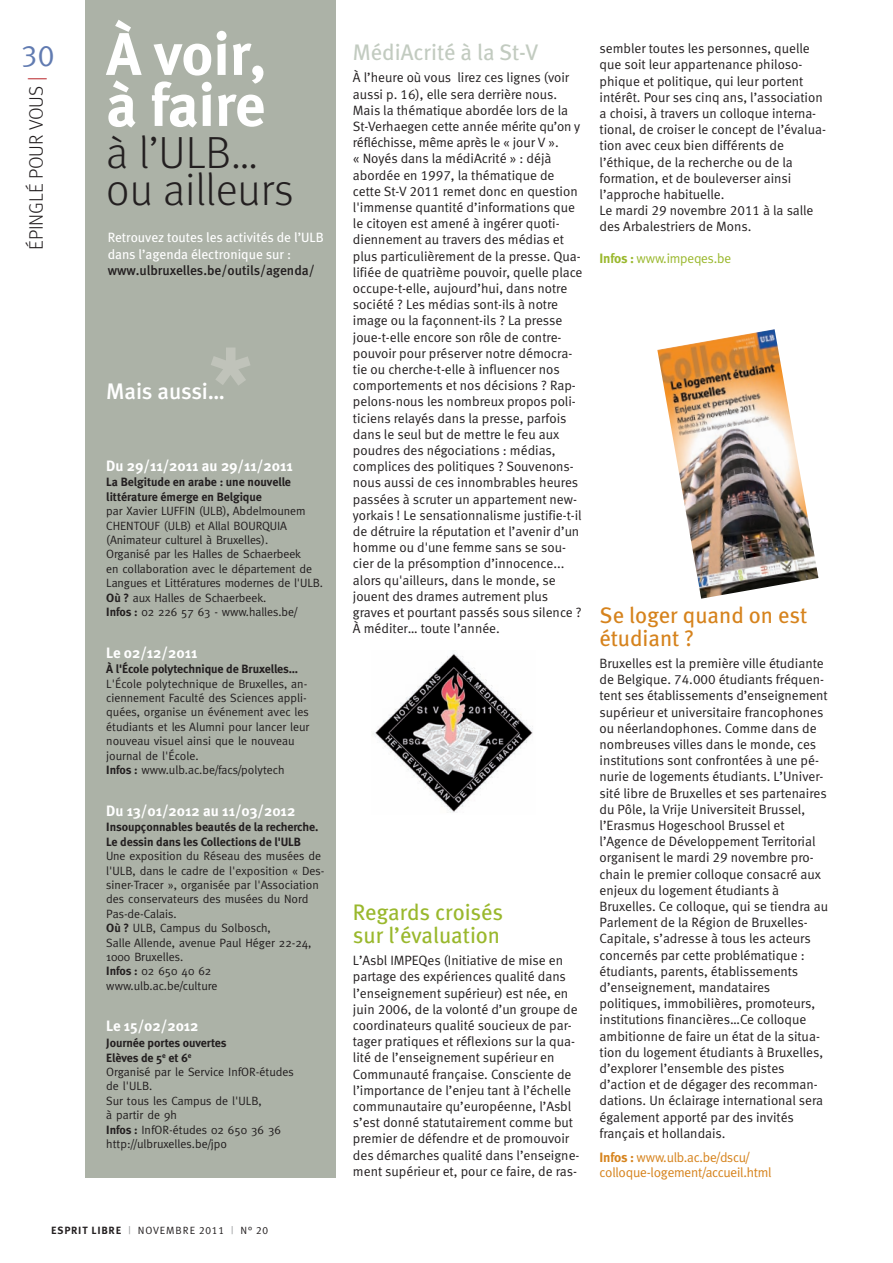
<style>
.page{position:relative;width:893px;height:1263px;background:#fff}
.page>*{position:absolute;margin:0;border:0;box-sizing:border-box;transform-origin:0 0}
.t1{font:700 60px/51px "Meta";color:#fff}
.t2{font:300 45px/37.5px "Meta";color:#231f20}
.t3{font:30px "Meta Caps";color:#617bb1}
.t4{font:22.5px/22.5px "Meta";color:#9ab82d}
.t5{font:22.5px/22.5px "Meta";color:#d6831d}
.t6{font:22.5px "Meta";color:#c2cbc0}
.t7{font:500 22.5px "Meta";letter-spacing:-.005em;color:#fff}
.t8{font:300 19.5px "Meta";color:#231f20}
.t9{font:700 15px "Meta";color:#fff}
.t10{font:13.5px/16.2px "Meta Normal LF";color:#231f20}
.t11{font:13.5px/16.2px "Meta";color:#fff}
.t12{font:13.5px/15px "Meta";letter-spacing:-.015em;color:#d6831d}
.t13{font:500 13.5px "Meta";color:#231f20}
.t14{font:13.5px "Meta";letter-spacing:-.015em;color:#9ab82d}
.t15{font:12px/14.4px "Meta";color:#231f20}
.t16{font:700 12px/14.4px "Meta";letter-spacing:-.005em;color:#231f20}
.t17{font:10.5px "Meta Plus Normal Caps";letter-spacing:.075em;color:#231f20}
.s1{color:#b4181d}
.s2{font-weight:700}
.s3{font-family:"Meta Plus";font-weight:700}
.s4{color:#939598}
</style>
<div class="page">
<img style="left:372px;top:651px;width:161px;height:162px">
<div style="left:85px;top:0;width:251px;height:1178px;background:#acb2a7"></div>
<img style="left:657px;top:329px;width:161px;height:269px">
<h3 class="t3" style="left:21px;top:38px;width:34px">30</h3>
<h3 class="t8" style="left:29px;top:250px;width:174px;rotate:-90deg">ÉPINGLÉ POUR VOUS <span class="s1">|</span></h3>
<h1 class="t1" style="left:106px;top:34px;width:162px">À voir, à faire</h1>
<h2 class="t2" style="left:106px;top:138px;width:189px">à l’ULB… ou ailleurs</h2>
<p class="t11" style="left:108px;top:231px;width:218px">Retrouvez toutes les activités de l’ULB dans l’agenda électronique sur :</p>
<p class="t13" style="left:108px;top:265px;width:208px">www.ulbruxelles.be/outils/agenda/</p>
<h3 class="t7" style="left:106px;top:382px;width:120px">Mais aussi…</h3>
<p class="t9" style="left:106px;top:460px;width:188px">Du 29/11/2011 au 29/11/2011</p>
<p class="t16" style="left:106px;top:476px;width:186px">La Belgitude en arabe : une nouvelle littérature émerge en Belgique</p>
<p class="t15" style="left:106px;top:504px;width:218px">par Xavier LUFFIN (ULB), Abdelmounem CHENTOUF (ULB) et Allal BOURQUIA (Animateur culturel à Bruxelles).<br>Organisé par les Halles de Schaerbeek<br>en collaboration avec le département de Langues et Littératures modernes de l'ULB.<br><span class="s2">Où ?</span> aux Halles de Schaerbeek.<br><span class="s2">Infos :</span> 02 226 57 63 - www.halles.be/</p>
<p class="t9" style="left:106px;top:647px;width:93px">Le 02/12/2011</p>
<p class="t16" style="left:106px;top:663px;width:193px">À l'École polytechnique de Bruxelles…</p>
<p class="t15" style="left:106px;top:676px;width:205px">L'École polytechnique de Bruxelles, an&shy;ciennement Faculté des Sciences appli&shy;quées, organise un événement avec les étudiants et les Alumni pour lancer leur nouveau visuel ainsi que le nouveau journal de l'École.<br><span class="s2">Infos :</span> www.ulb.ac.be/facs/polytech</p>
<p class="t9" style="left:106px;top:805px;width:191px">Du 13/01/2012 au 11/03/2012</p>
<p class="t16" style="left:106px;top:821px;width:214px">Insoupçonnables beautés de la recherche.<br>Le dessin dans les Collections de l'ULB</p>
<p class="t15" style="left:106px;top:849px;width:220px">Une exposition du Réseau des musées de l'ULB, dans le cadre de l'exposition « Des&shy;siner-Tracer », organisée par l'Association des conservateurs des musées du Nord<br>Pas-de-Calais.<br><span class="s2">Où ?</span> ULB, Campus du Solbosch,<br>Salle Allende, avenue Paul Héger 22-24,<br>1000 Bruxelles.<br><span class="s2">Infos :</span> 02 650 40 62 www.ulb.ac.be/culture</p>
<p class="t9" style="left:106px;top:1021px;width:94px">Le 15/02/2012</p>
<p class="t15" style="left:106px;top:1036px;width:189px"><span class="s2">Journée portes ouvertes<br>Elèves de 5</span><sup>e</sup> <span class="s2">et 6</span><sup>e<br></sup>Organisé par le Service InfOR-études de l'ULB.<br>Sur tous les Campus de l'ULB,<br>à partir de 9h<br><span class="s2">Infos :</span> InfOR-études 02 650 36 36 http://ulbruxelles.be/jpo</p>
<p class="t17" style="left:51px;top:1224px;width:219px"><span class="s3">ESPRIT LIBRE</span> <span class="s4">|</span> NOVEMBRE 2011 <span class="s4">|</span> N° 20</p>
<h3 class="t6" style="left:353px;top:44px;width:187px">MédiAcrité à la St-V</h3>
<p class="t10" style="left:353px;top:71px;width:231px">À l’heure où vous lirez ces lignes (voir aussi p. 16), elle sera derrière nous.<br>Mais la thématique abordée lors de la St-Verhaegen cette année mérite qu’on y réfléchisse, même après le « jour V ».<br>« Noyés dans la médiAcrité » : déjà abordée en 1997, la thématique de cette St-V 2011 remet donc en question l'immense quantité d’informations que le citoyen est amené à ingérer quoti&shy;diennement au travers des médias et plus particulièrement de la presse. Qua&shy;lifiée de quatrième pouvoir, quelle place occupe-t-elle, aujourd’hui, dans notre société ? Les médias sont-ils à notre image ou la façonnent-ils ? La presse joue-t-elle encore son rôle de contre&shy;pouvoir pour préserver notre démocra&shy;tie ou cherche-t-elle à influencer nos comportements et nos décisions ? Rap&shy;pelons-nous les nombreux propos poli&shy;ticiens relayés dans la presse, parfois dans le seul but de mettre le feu aux poudres des négociations : médias, complices des politiques ? Souvenons&shy;nous aussi de ces innombrables heures passées à scruter un appartement new&shy;yorkais ! Le sensationnalisme justifie-t-il de détruire la réputation et l’avenir d’un homme ou d'une femme sans se sou&shy;cier de la présomption d’innocence... alors qu'ailleurs, dans le monde, se jouent des drames autrement plus graves et pourtant passés sous silence ?<br>À méditer… toute l’année.</p>
<h3 class="t4" style="left:353px;top:903px;width:152px">Regards croisés sur l’évaluation</h3>
<p class="t10" style="left:353px;top:953px;width:228px">L’Asbl IMPEQes (Initiative de mise en partage des expériences qualité dans l’enseignement supérieur) est née, en juin 2006, de la volonté d’un groupe de coordinateurs qualité soucieux de par&shy;tager pratiques et réflexions sur la qua&shy;lité de l’enseignement supérieur en Communauté française. Consciente de l’importance de l’enjeu tant à l’échelle communautaire qu’européenne, l’Asbl s’est donné statutairement comme but premier de défendre et de promouvoir des démarches qualité dans l’enseigne&shy;ment supérieur et, pour ce faire, de ras-</p>
<p class="t10" style="left:600px;top:41px;width:228px">sembler toutes les personnes, quelle que soit leur appartenance philoso&shy;phique et politique, qui leur portent intérêt. Pour ses cinq ans, l’association a choisi, à travers un colloque interna&shy;tional, de croiser le concept de l’évalua&shy;tion avec ceux bien différents de l’éthique, de la recherche ou de la formation, et de bouleverser ainsi l’approche habituelle.<br>Le mardi 29 novembre 2011 à la salle des Arbalestriers de Mons.</p>
<p class="t14" style="left:600px;top:250px;width:133px"><span class="s2">Infos :</span> www.impeqes.be</p>
<h3 class="t5" style="left:600px;top:606px;width:209px">Se loger quand on est étudiant ?</h3>
<p class="t10" style="left:600px;top:656px;width:230px">Bruxelles est la première ville étudiante de Belgique. 74.000 étudiants fréquen&shy;tent ses établissements d’enseignement supérieur et universitaire francophones ou néerlandophones. Comme dans de nombreuses villes dans le monde, ces institutions sont confrontées à une pé&shy;nurie de logements étudiants. L’Univer&shy;sité libre de Bruxelles et ses partenaires du Pôle, la Vrije Universiteit Brussel, l’Erasmus Hogeschool Brussel et l’Agence de Développement Territorial organisent le mardi 29 novembre pro&shy;chain le premier colloque consacré aux enjeux du logement étudiants à Bruxelles. Ce colloque, qui se tiendra au Parlement de la Région de Bruxelles-Capitale, s’adresse à tous les acteurs concernés par cette problématique : étudiants, parents, établissements d’enseignement, mandataires politiques, immobilières, promoteurs, institutions financières…Ce colloque ambitionne de faire un état de la situa&shy;tion du logement étudiants à Bruxelles, d’explorer l’ensemble des pistes d’action et de dégager des recomman&shy;dations. Un éclairage international sera également apporté par des invités français et hollandais.</p>
<p class="t12" style="left:600px;top:1149px;width:174px"><span class="s2">Infos :</span> www.ulb.ac.be/dscu/ colloque-logement/accueil.html</p>
</div>
